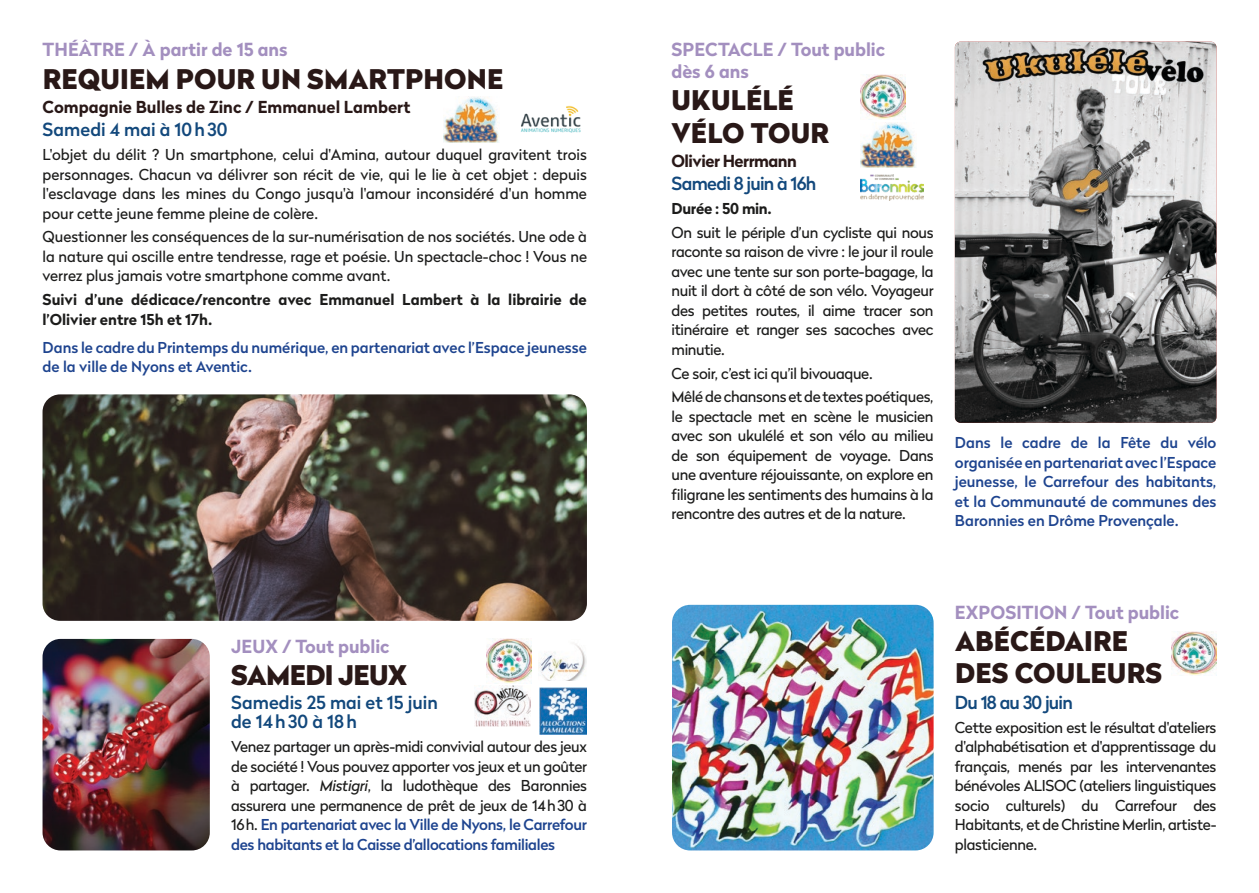
<style>
.page{position:relative;width:1259px;height:893px;background:#fff}
.page>*{position:absolute;margin:0;border:0;box-sizing:border-box;transform-origin:0 0}
.t1{font:900 27px "Radikal";letter-spacing:.005em;color:#291817}
.t2{font:900 27px "Radikal";letter-spacing:-.025em;color:#291817}
.t3{font:700 18px "Radikal";color:#a38fbf}
.t4{font:500 18px/19.5px "Radikal";color:#12487c}
.t5{font:500 18px "Radikal";letter-spacing:-.04em;color:#12487c}
.t6{font:700 16.5px "Radikal";color:#291817}
.t7{font:700 16.5px "Radikal";letter-spacing:-.03em;color:#291817}
.t8{font:15px/19.5px "Radikal";letter-spacing:-.02em;color:#1c1c1b;text-align:justify}
.t9{font:500 15px/19.5px "Radikal";color:#1e448f}
.t10{font:700 15px/19.5px "Radikal";color:#1c1c1b}
.t11{font:700 15px "Radikal";letter-spacing:-.02em;color:#1c1c1b}
.s1{font-style:italic}
.s2{font-weight:500;color:#1e448f}
</style>
<div class="page">
<img style="left:955px;top:42px;width:261px;height:381px">
<img style="left:43px;top:394px;width:544px;height:227px">
<img style="left:672px;top:605px;width:261px;height:245px">
<img style="left:860px;top:174px;width:63px;height:26px">
<img style="left:521px;top:105px;width:60px;height:28px">
<img style="left:443px;top:97px;width:56px;height:45px">
<img style="left:43px;top:639px;width:167px;height:211px">
<img style="left:539px;top:687px;width:48px;height:47px">
<img style="left:475px;top:686px;width:56px;height:40px">
<img style="left:539px;top:644px;width:48px;height:37px">
<img style="left:486px;top:639px;width:45px;height:44px">
<img style="left:860px;top:123px;width:56px;height:45px">
<img style="left:860px;top:74px;width:45px;height:45px">
<img style="left:1171px;top:631px;width:45px;height:45px">
<p class="t3" style="left:43px;top:37px;width:246px">THÉÂTRE / À partir de 15 ans</p>
<p class="t1" style="left:43px;top:59px;width:462px">REQUIEM POUR UN SMARTPHONE</p>
<p class="t6" style="left:43px;top:95px;width:369px">Compagnie Bulles de Zinc / Emmanuel Lambert</p>
<p class="t4" style="left:43px;top:119px;width:187px">Samedi 4 mai à 10h30</p>
<p class="t8" style="left:43px;top:144px;width:546px">L'objet du délit ? Un smartphone, celui d'Amina, autour duquel gravitent trois personnages. Chacun va délivrer son récit de vie, qui le lie à cet objet : depuis l'esclavage dans les mines du Congo jusqu'à l'amour inconsidéré d'un homme pour cette jeune femme pleine de colère.</p>
<p class="t8" style="left:43px;top:227px;width:546px">Questionner les conséquences de la sur-numérisation de nos sociétés. Une ode à la nature qui oscille entre tendresse, rage et poésie. Un spectacle-choc ! Vous ne verrez plus jamais votre smartphone comme avant.</p>
<p class="t10" style="left:43px;top:289px;width:546px">Suivi d’une dédicace/rencontre avec Emmanuel Lambert à la librairie de l’Olivier entre 15h et 17h.</p>
<p class="t9" style="left:43px;top:337px;width:546px">Dans le cadre du Printemps du numérique, en partenariat avec l’Espace jeunesse de la ville de Nyons et Aventic.</p>
<p class="t3" style="left:231px;top:633px;width:160px">JEUX / Tout public</p>
<p class="t2" style="left:231px;top:655px;width:177px">SAMEDI JEUX</p>
<p class="t4" style="left:231px;top:691px;width:208px">Samedis 25 mai et 15 juin de 14h30 à 18h</p>
<p class="t8" style="left:231px;top:736px;width:357px">Venez partager un après-midi convivial autour des jeux de société ! Vous pouvez apporter vos jeux et un goûter à partager. <span class="s1">Mistigri</span>, la ludothèque des Baronnies assurera une permanence de prêt de jeux de 14h30 à 16h. <span class="s2">En partenariat avec la Ville de Nyons, le Carrefour des habitants et la Caisse d’allocations familiales</span></p>
<p class="t3" style="left:671px;top:37px;width:215px">SPECTACLE / Tout public</p>
<p class="t3" style="left:671px;top:58px;width:79px">dès 6 ans</p>
<p class="t1" style="left:671px;top:81px;width:124px">UKULÉLÉ</p>
<p class="t1" style="left:671px;top:113px;width:159px">VÉLO TOUR</p>
<p class="t7" style="left:671px;top:149px;width:127px">Olivier Herrmann</p>
<p class="t5" style="left:671px;top:171px;width:146px">Samedi 8 juin à 16h</p>
<p class="t11" style="left:671px;top:198px;width:102px">Durée : 50 min.</p>
<p class="t8" style="left:671px;top:222px;width:264px">On suit le périple d’un cycliste qui nous raconte sa raison de vivre : le jour il roule avec une tente sur son porte-bagage, la nuit il dort à côté de son vélo. Voyageur des petites routes, il aime tracer son itinéraire et ranger ses sacoches avec minutie.</p>
<p class="t8" style="left:671px;top:363px;width:203px">Ce soir, c’est ici qu’il bivouaque.</p>
<p class="t8" style="left:671px;top:387px;width:264px">Mêlé de chansons et de textes poétiques, le spectacle met en scène le musicien avec son ukulélé et son vélo au milieu de son équipement de voyage. Dans une aventure réjouissante, on explore en filigrane les sentiments des humains à la rencontre des autres et de la nature.</p>
<p class="t9" style="left:955px;top:432px;width:263px;text-align:justify">Dans le cadre de la Fête du vélo organisée en partenariat avec l’Espace jeunesse, le Carrefour des habitants, et la Communauté de communes des Baronnies en Drôme Provençale.</p>
<p class="t3" style="left:955px;top:599px;width:226px">EXPOSITION / Tout public</p>
<p class="t1" style="left:955px;top:621px;width:175px">ABÉCÉDAIRE</p>
<p class="t1" style="left:955px;top:654px;width:209px">DES COULEURS</p>
<p class="t5" style="left:955px;top:690px;width:120px">Du 18 au 30 juin</p>
<p class="t8" style="left:955px;top:717px;width:263px">Cette exposition est le résultat d'ateliers d'alphabétisation et d'apprentissage du français, menés par les intervenantes bénévoles ALISOC (ateliers linguistiques socio culturels) du Carrefour des Habitants, et de Christine Merlin, artiste&shy;plasticienne.</p>
</div>
